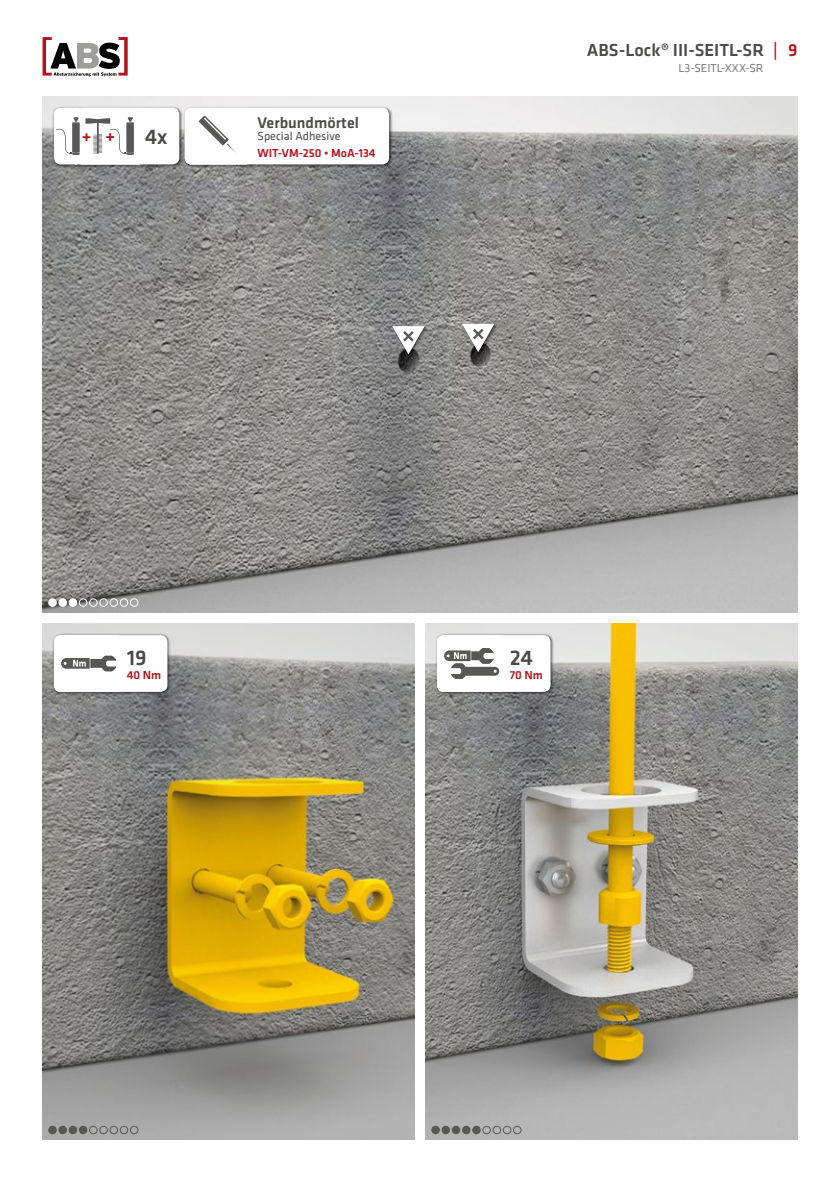
<style>
.page{position:relative;width:840px;height:1191px;background:#fff}
.page>*{position:absolute;margin:0;border:0;box-sizing:border-box;transform-origin:0 0}
.t1{font:500 22px "Klavika Basic";color:#4a4a49}
.t2{font:500 18px "Klavika Basic";color:#4a4a49}
.t3{font:500 18px "Klavika Basic";color:#b5131d}
.t4{font:500 16px "Klavika Basic";color:#4a4a49}
.t5{font:500 12px/16.8px "Klavika Basic";color:#b5131d}
.t6{font:12px "Klavika Basic";color:#7c7b7b}
.s1{font-weight:400;color:#4a4a49}
.s2{font-family:"Klavika Condensed";font-weight:400}
.s3{color:#b5131d}
</style>
<div class="page">
<svg style="left:43px;top:37px;width:85px;height:39px"></svg>
<img style="left:43px;top:96px;width:754px;height:516px">
<div style="left:52px;top:106px;width:130px;height:62px;background:#000;opacity:.6"></div>
<div style="left:54px;top:108px;width:125px;height:56px;background:#fff;border-radius:7px"></div>
<svg style="left:55px;top:108px;width:79px;height:56px"></svg>
<div style="left:183px;top:106px;width:209px;height:62px;background:#000;opacity:.6"></div>
<div style="left:185px;top:108px;width:204px;height:56px;background:#fff;border-radius:7px"></div>
<svg style="left:185px;top:108px;width:50px;height:56px"></svg>
<img style="left:43px;top:624px;width:371px;height:516px">
<div style="left:52px;top:633px;width:119px;height:62px;background:#000;opacity:.6"></div>
<div style="left:54px;top:635px;width:113px;height:57px;background:#fff;border-radius:7px"></div>
<svg style="left:54px;top:635px;width:69px;height:57px"></svg>
<div style="left:49px;top:1126px;width:7px;height:7px;background:#575756;border-radius:50%"></div>
<div style="left:48px;top:1125px;width:9px;height:9px;border:1px solid #575756;border-radius:50%"></div>
<div style="left:59px;top:1126px;width:7px;height:7px;background:#575756;border-radius:50%"></div>
<div style="left:58px;top:1125px;width:9px;height:9px;border:1px solid #575756;border-radius:50%"></div>
<div style="left:69px;top:1126px;width:8px;height:7px;background:#575756;border-radius:50%"></div>
<div style="left:69px;top:1125px;width:8px;height:9px;border:1px solid #575756;border-radius:50%"></div>
<div style="left:79px;top:1126px;width:8px;height:7px;background:#575756;border-radius:50%"></div>
<div style="left:79px;top:1125px;width:8px;height:9px;border:1px solid #575756;border-radius:50%"></div>
<div style="left:89px;top:1125px;width:9px;height:9px;border:1px solid #575756;border-radius:50%"></div>
<div style="left:99px;top:1125px;width:9px;height:9px;border:1px solid #575756;border-radius:50%"></div>
<div style="left:109px;top:1125px;width:9px;height:9px;border:1px solid #575756;border-radius:50%"></div>
<div style="left:120px;top:1125px;width:8px;height:9px;border:1px solid #575756;border-radius:50%"></div>
<div style="left:130px;top:1125px;width:8px;height:9px;border:1px solid #575756;border-radius:50%"></div>
<div style="left:390px;top:325px;width:38px;height:33px;background:#000;opacity:.6"></div>
<svg style="left:392px;top:326px;width:32px;height:28px"></svg>
<div style="left:460px;top:322px;width:38px;height:33px;background:#000;opacity:.6"></div>
<svg style="left:461px;top:324px;width:33px;height:28px"></svg>
<div style="left:49px;top:599px;width:7px;height:7px;background:#fff;border-radius:50%"></div>
<div style="left:48px;top:598px;width:9px;height:9px;border:1px solid #fff;border-radius:50%"></div>
<div style="left:59px;top:599px;width:7px;height:7px;background:#fff;border-radius:50%"></div>
<div style="left:58px;top:598px;width:9px;height:9px;border:1px solid #fff;border-radius:50%"></div>
<div style="left:69px;top:599px;width:8px;height:7px;background:#fff;border-radius:50%"></div>
<div style="left:69px;top:598px;width:8px;height:9px;border:1px solid #fff;border-radius:50%"></div>
<div style="left:79px;top:598px;width:8px;height:9px;border:1px solid #fff;border-radius:50%"></div>
<div style="left:89px;top:598px;width:9px;height:9px;border:1px solid #fff;border-radius:50%"></div>
<div style="left:99px;top:598px;width:9px;height:9px;border:1px solid #fff;border-radius:50%"></div>
<div style="left:109px;top:598px;width:9px;height:9px;border:1px solid #fff;border-radius:50%"></div>
<div style="left:120px;top:598px;width:8px;height:9px;border:1px solid #fff;border-radius:50%"></div>
<div style="left:130px;top:598px;width:8px;height:9px;border:1px solid #fff;border-radius:50%"></div>
<img style="left:425px;top:624px;width:372px;height:516px">
<div style="left:435px;top:633px;width:118px;height:62px;background:#000;opacity:.6"></div>
<div style="left:437px;top:635px;width:113px;height:57px;background:#fff;border-radius:7px"></div>
<svg style="left:437px;top:635px;width:69px;height:57px"></svg>
<div style="left:431px;top:1126px;width:8px;height:7px;background:#575756;border-radius:50%"></div>
<div style="left:431px;top:1125px;width:8px;height:9px;border:1px solid #575756;border-radius:50%"></div>
<div style="left:442px;top:1126px;width:7px;height:7px;background:#575756;border-radius:50%"></div>
<div style="left:441px;top:1125px;width:9px;height:9px;border:1px solid #575756;border-radius:50%"></div>
<div style="left:452px;top:1126px;width:7px;height:7px;background:#575756;border-radius:50%"></div>
<div style="left:451px;top:1125px;width:9px;height:9px;border:1px solid #575756;border-radius:50%"></div>
<div style="left:462px;top:1126px;width:7px;height:7px;background:#575756;border-radius:50%"></div>
<div style="left:461px;top:1125px;width:9px;height:9px;border:1px solid #575756;border-radius:50%"></div>
<div style="left:472px;top:1126px;width:8px;height:7px;background:#575756;border-radius:50%"></div>
<div style="left:472px;top:1125px;width:8px;height:9px;border:1px solid #575756;border-radius:50%"></div>
<div style="left:482px;top:1125px;width:8px;height:9px;border:1px solid #575756;border-radius:50%"></div>
<div style="left:492px;top:1125px;width:9px;height:9px;border:1px solid #575756;border-radius:50%"></div>
<div style="left:502px;top:1125px;width:9px;height:9px;border:1px solid #575756;border-radius:50%"></div>
<div style="left:513px;top:1125px;width:8px;height:9px;border:1px solid #575756;border-radius:50%"></div>
<h1 class="t1" style="left:145px;top:122px;width:24px">4x</h1>
<h3 class="t4" style="left:257px;top:112px;width:103px">Verbundmörtel</h3>
<p class="t5" style="left:257px;top:127px;width:120px"><span class="s1">Special Adhesive<br></span>WIT-VM-250 <span class="s2">•</span> MoA-134</p>
<h2 class="t2" style="left:586px;top:38px;width:192px">ABS-Lock® III-SEITL-SR <span class="s3">|</span></h2>
<p class="t6" style="left:678px;top:60px;width:86px">L3-SEITL-XXX-SR</p>
<h2 class="t3" style="left:787px;top:38px;width:11px">9</h2>
<h1 class="t1" style="left:127px;top:642px;width:21px">19</h1>
<p class="t5" style="left:127px;top:666px;width:36px">40 Nm</p>
<h1 class="t1" style="left:509px;top:642px;width:25px">24</h1>
<p class="t5" style="left:509px;top:666px;width:35px">70 Nm</p>
</div>
